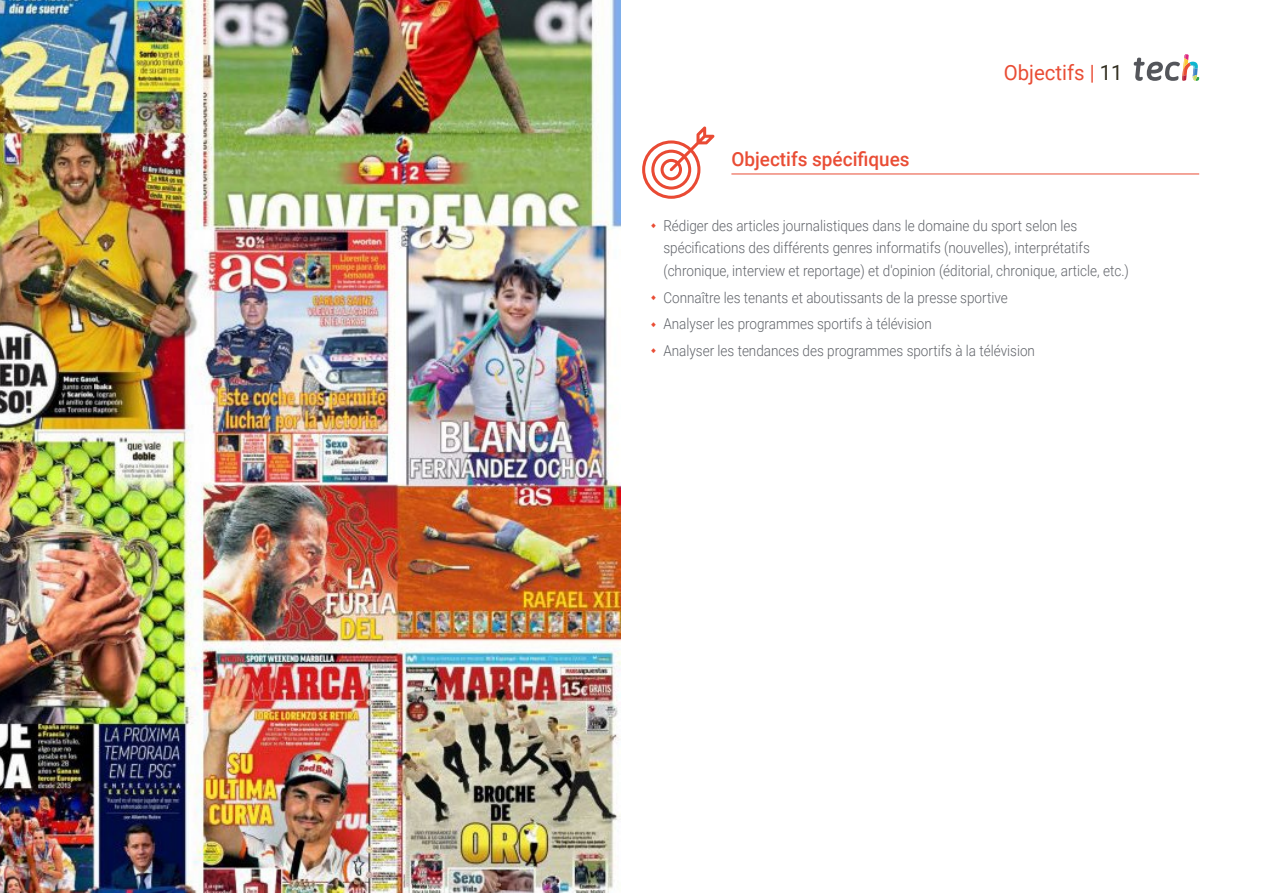
<style>
.page{position:relative;width:1263px;height:893px;background:#fff}
.page>*{position:absolute;margin:0;border:0;box-sizing:border-box;transform-origin:0 0}
.t1{font:21px "Roboto";color:#e94d35}
.t2{font:500 19.5px "Roboto";color:#e94d35}
.t3{font:300 15px/22.5px "Roboto";color:#61646a;scale:.9 1}
.s1{color:#312e20}
</style>
<div class="page">
<svg style="left:642px;top:126px;width:72px;height:73px"></svg>
<svg style="left:1134px;top:54px;width:65px;height:27px"></svg>
<img style="left:0;top:0;width:621px;height:893px">
<hr style="left:731px;top:174px;width:468px;height:1px;background:#e94d35">
<h2 class="t2" style="left:731px;top:145px;width:180px">Objectifs spécifiques</h2>
<h1 class="t1" style="left:1004px;top:57px;width:120px">Objectifs | <span class="s1">11</span></h1>
<p class="t3" style="left:663px;top:214px;width:519px">Rédiger des articles journalistiques dans le domaine du sport selon les spécifications des différents genres informatifs (nouvelles), interprétatifs (chronique, interview et reportage) et d'opinion (éditorial, chronique, article, etc.)</p>
<p class="t3" style="left:663px;top:283px;width:414px;line-height:26.7px">Connaître les tenants et aboutissants de la presse sportive<br>Analyser les programmes sportifs à télévision<br>Analyser les tendances des programmes sportifs à la télévision</p>
</div>
